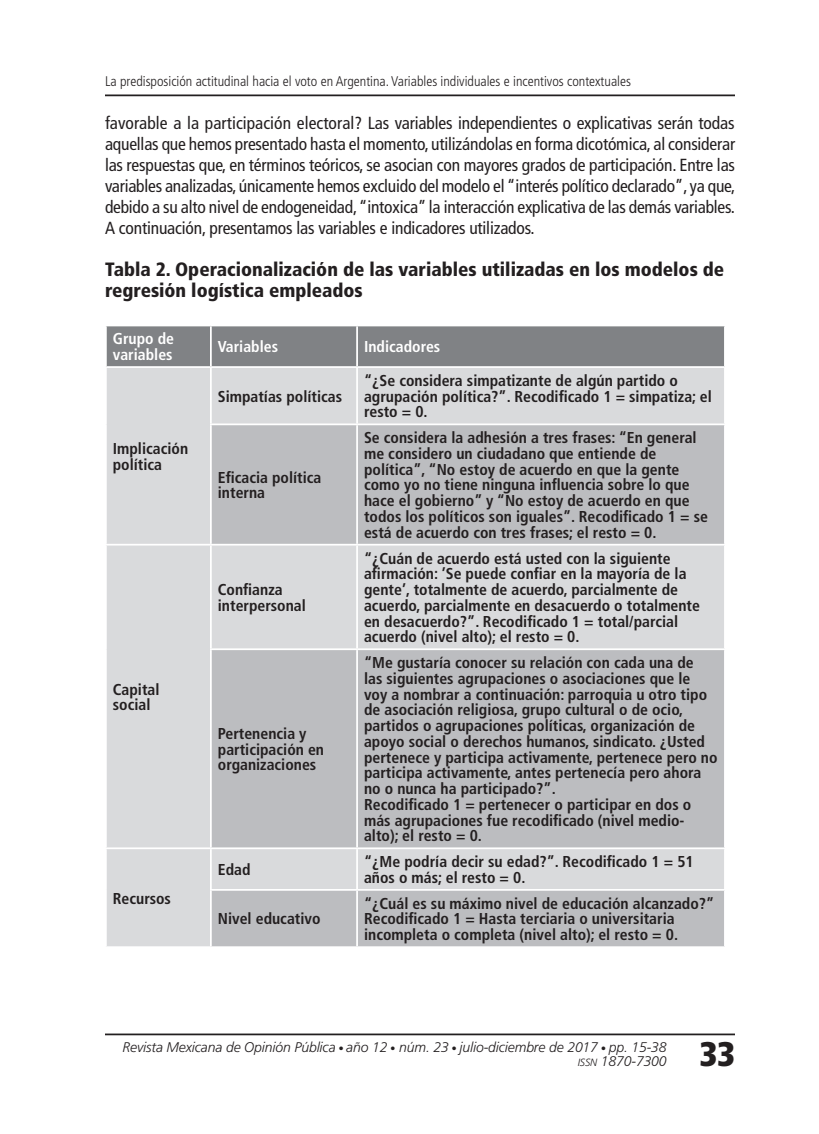
<style>
.page{position:relative;width:819px;height:1134px;background:#fff}
.page>*{position:absolute;margin:0;border:0;box-sizing:border-box;transform-origin:0 0}
.t1{font:900 condensed 34.12px "Frutiger";color:#231f20}
.t2{font:900 condensed 19.25px/21px "Frutiger";color:#231f20}
.t3{font:condensed 17.5px/21px "Frutiger";letter-spacing:-.01em;color:#231f20;text-align:justify}
.t4{font:700 condensed 15.75px/15.8px "Frutiger";color:#231f20}
.t5{font:700 condensed 15.75px/15.8px "Frutiger";color:#fff}
.t6{font:300 condensed 14px "Frutiger";color:#231f20}
.t7{font:italic 300 14px/14px "Frutiger";letter-spacing:-.01em;color:#231f20;text-align:right}
.s1{font-size:10.5px}
</style>
<div class="page">
<hr style="left:105px;top:94px;width:630px;height:2px;background:#231f20">
<hr style="left:105px;top:1034px;width:630px;height:1px;background:#231f20">
<div style="left:107px;top:326px;width:617px;height:40px;background:#808285"></div>
<div style="left:107px;top:368px;width:617px;height:578px;background:#d9dadc"></div>
<svg style="left:212px;top:425px;width:512px;height:521px;background:#c4c5c7"></svg>
<hr style="left:210px;top:326px;width:2px;height:40px;background:#fff">
<hr style="left:356px;top:326px;width:2px;height:40px;background:#fff">
<hr style="left:356px;top:368px;width:2px;height:56px;background:#fff">
<hr style="left:210px;top:424px;width:147px;height:1px;background:#fff">
<hr style="left:357px;top:424px;width:369px;height:1px;background:#fff">
<hr style="left:356px;top:425px;width:2px;height:119px;background:#fff">
<hr style="left:211px;top:544px;width:146px;height:2px;background:#fff">
<hr style="left:357px;top:544px;width:369px;height:2px;background:#fff">
<hr style="left:356px;top:546px;width:2px;height:102px;background:#fff">
<hr style="left:210px;top:648px;width:147px;height:2px;background:#fff">
<hr style="left:357px;top:648px;width:369px;height:2px;background:#fff">
<hr style="left:356px;top:650px;width:2px;height:197px;background:#fff">
<hr style="left:211px;top:847px;width:146px;height:2px;background:#fff">
<hr style="left:357px;top:847px;width:369px;height:2px;background:#fff">
<hr style="left:356px;top:849px;width:2px;height:40px;background:#fff">
<hr style="left:210px;top:889px;width:147px;height:2px;background:#fff">
<hr style="left:357px;top:889px;width:369px;height:2px;background:#fff">
<hr style="left:356px;top:891px;width:2px;height:55px;background:#fff">
<hr style="left:210px;top:368px;width:2px;height:56px;background:#fff">
<hr style="left:210px;top:425px;width:2px;height:119px;background:#fff">
<hr style="left:105px;top:544px;width:106px;height:2px;background:#fff">
<hr style="left:210px;top:546px;width:2px;height:102px;background:#fff">
<hr style="left:210px;top:650px;width:2px;height:197px;background:#fff">
<hr style="left:105px;top:847px;width:106px;height:2px;background:#fff">
<hr style="left:210px;top:849px;width:2px;height:40px;background:#fff">
<hr style="left:210px;top:891px;width:2px;height:55px;background:#fff">
<p class="t6" style="left:105px;top:73px;width:527px">La predisposición actitudinal hacia el voto en Argentina. Variables individuales e incentivos contextuales</p>
<p class="t3" style="left:105px;top:112px;width:632px">favorable a la participación electoral? Las variables independientes o explicativas serán todas aquellas que hemos presentado hasta el momento, utilizándolas en forma dicotómica, al considerar las respuestas que, en términos teóricos, se asocian con mayores grados de participación. Entre las variables analizadas, únicamente hemos excluido del modelo el “interés político declarado”, ya que, debido a su alto nivel de endogeneidad, “intoxica” la interacción explicativa de las demás variables.<br>A continuación, presentamos las variables e indicadores utilizados.</p>
<p class="t2" style="left:105px;top:258px;width:621px">Tabla 2. Operacionalización de las variables utilizadas en los modelos de regresión logística empleados</p>
<p class="t5" style="left:113px;top:331px;width:63px">Grupo de variables</p>
<p class="t5" style="left:218px;top:339px;width:62px">Variables</p>
<p class="t5" style="left:364px;top:339px;width:78px">Indicadores</p>
<p class="t4" style="left:113px;top:441px;width:77px">Implicación política</p>
<p class="t4" style="left:113px;top:681px;width:48px">Capital social</p>
<p class="t4" style="left:113px;top:890px;width:60px">Recursos</p>
<p class="t4" style="left:218px;top:388px;width:126px">Simpatías políticas</p>
<p class="t4" style="left:218px;top:469px;width:105px">Eficacia política interna</p>
<p class="t4" style="left:218px;top:582px;width:89px">Confianza interpersonal</p>
<p class="t4" style="left:218px;top:726px;width:108px">Pertenencia y participación en organizaciones</p>
<p class="t4" style="left:364px;top:373px;width:349px">“¿Se considera simpatizante de algún partido o agrupación política?”. Recodificado 1 = simpatiza; el resto = 0.</p>
<p class="t4" style="left:364px;top:430px;width:345px">Se considera la adhesión a tres frases: “En general me considero un ciudadano que entiende de política”, “No estoy de acuerdo en que la gente como yo no tiene ninguna influencia sobre lo que hace el gobierno” y “No estoy de acuerdo en que todos los políticos son iguales”. Recodificado 1 = se está de acuerdo con tres frases; el resto = 0.</p>
<p class="t4" style="left:364px;top:550px;width:337px">“¿Cuán de acuerdo está usted con la siguiente afirmación: ’Se puede confiar en la mayoría de la gente’, totalmente de acuerdo, parcialmente de acuerdo, parcialmente en desacuerdo o totalmente en desacuerdo?”. Recodificado 1 = total/parcial acuerdo (nivel alto); el resto = 0.</p>
<p class="t4" style="left:364px;top:655px;width:355px">“Me gustaría conocer su relación con cada una de<br>las siguientes agrupaciones o asociaciones que le<br>voy a nombrar a continuación: parroquia u otro tipo de asociación religiosa, grupo cultural o de ocio, partidos o agrupaciones políticas, organización de apoyo social o derechos humanos, sindicato. ¿Usted pertenece y participa activamente, pertenece pero no participa activamente, antes pertenecía pero ahora no o nunca ha participado?”.<br>Recodificado 1 = pertenecer o participar en dos o más agrupaciones fue recodificado (nivel medio&shy;alto); el resto = 0.</p>
<p class="t4" style="left:218px;top:862px;width:34px">Edad</p>
<p class="t4" style="left:364px;top:854px;width:331px">“¿Me podría decir su edad?”. Recodificado 1 = 51 años o más; el resto = 0.</p>
<p class="t4" style="left:218px;top:911px;width:104px">Nivel educativo</p>
<p class="t4" style="left:364px;top:895px;width:352px">“¿Cuál es su máximo nivel de educación alcanzado?”<br>Recodificado 1 = Hasta terciaria o universitaria incompleta o completa (nivel alto); el resto = 0.</p>
<p class="t7" style="left:123px;top:1040px;width:546px">Revista Mexicana de Opinión Pública <span class="s1">•</span> año 12 <span class="s1">•</span> núm. 23 <span class="s1">•</span> julio-diciembre de 2017 <span class="s1">•</span> pp. 15-38<br><span class="s1">ISSN</span> 1870-7300</p>
<h1 class="t1" style="left:700px;top:1033px;width:37px">33</h1>
</div>
